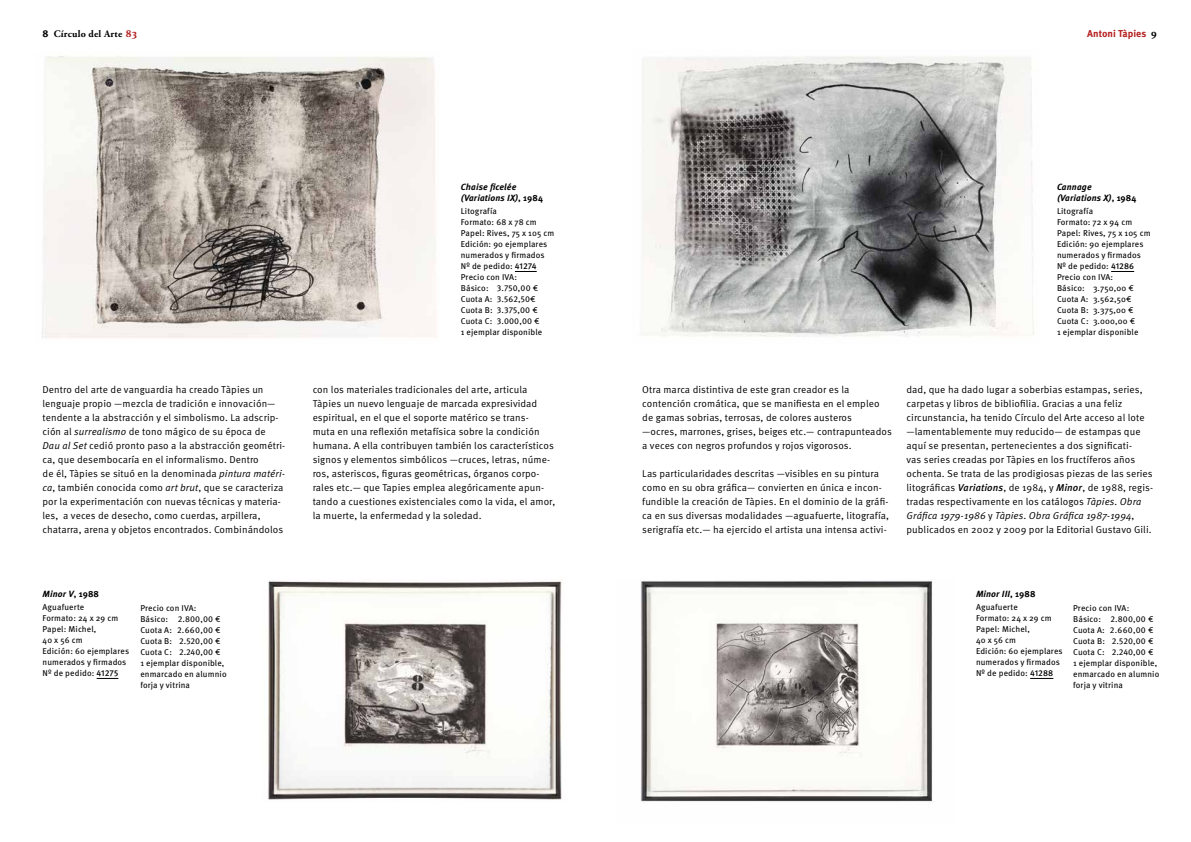
<style>
.page{position:relative;width:1191px;height:842px;background:#fff}
.page>*{position:absolute;margin:0;border:0;box-sizing:border-box;transform-origin:0 0}
.t1{font:10px/14px "Meta Pro";letter-spacing:.01em;color:#000}
.t2{font:700 10px "Adobe Garamond Pro";letter-spacing:.02em;color:#000}
.t3{font:700 10px "Meta Pro";color:#b51f1f}
.t4{font:italic 700 9px/11px "Meta Pro";letter-spacing:.015em;color:#000}
.t5{font:8.5px/11px "Meta Pro";letter-spacing:.015em;color:#000}
.s1{font-family:"Meta Pro"}
.s2{font-family:"Meta Serif Sc";color:#b51f1f}
.s3{font-family:"Meta Serif Sc";color:#000}
.s4{font-style:normal}
.s5{font-weight:500}
.s6{font-style:italic}
.s7{font-weight:500;font-style:italic}
</style>
<div class="page">
<img style="left:643px;top:56px;width:392px;height:281px">
<img style="left:640px;top:580px;width:293px;height:222px">
<svg style="left:1111px;top:271px;width:23px;height:1px"></svg>
<svg style="left:1030px;top:678px;width:23px;height:1px"></svg>
<img style="left:42px;top:56px;width:394px;height:282px">
<img style="left:268px;top:580px;width:294px;height:220px">
<svg style="left:515px;top:271px;width:22px;height:1px"></svg>
<svg style="left:97px;top:678px;width:21px;height:1px"></svg>
<p class="t2" style="left:43px;top:28px;width:96px"><span class="s1">8</span> Círculo del Arte <span class="s2">83</span></p>
<p class="t3" style="left:1087px;top:27px;width:71px">Antoni Tàpies <span class="s3">9</span></p>
<p class="t4" style="left:461px;top:181px;width:84px">Chaise ficelée (Variations IX)<span class="s4">, 1984</span></p>
<p class="t5" style="left:461px;top:206px;width:95px">Litografía<br>Formato: 68 x 78 cm<br>Papel: Rives, 75 x 105 cm<br>Edición: 90 ejemplares numerados y firmados<br>Nº de pedido: <span class="s5">41274<br></span>Precio con IVA:<br>Básico: 3.750,00 €<br>Cuota A: 3.562,50€<br>Cuota B: 3.375,00 €<br>Cuota C: 3.000,00 €<br>1 ejemplar disponible</p>
<p class="t1" style="left:43px;top:383px;width:244px">Dentro del arte de vanguardia ha creado Tàpies un lenguaje propio —mezcla de tradición e innovación— tendente a la abstracción y el simbolismo. La adscrip&shy;ción al <span class="s6">surrealismo</span> de tono mágico de su época de <span class="s6">Dau al Set</span> cedió pronto paso a la abstracción geométri&shy;ca, que desembocaría en el informalismo. Dentro<br>de él, Tàpies se situó en la denominada <span class="s6">pintura matéri&shy;ca</span>, también conocida como <span class="s6">art brut</span>, que se caracteriza por la experimentación con nuevas técnicas y materia&shy;les, a veces de desecho, como cuerdas, arpillera, chatarra, arena y objetos encontrados. Combinándolos</p>
<p class="t1" style="left:313px;top:383px;width:244px">con los materiales tradicionales del arte, articula Tàpies un nuevo lenguaje de marcada expresividad espiritual, en el que el soporte matérico se trans-<br>muta en una reflexión metafísica sobre la condición humana. A ella contribuyen también los característicos signos y elementos simbólicos —cruces, letras, núme&shy;ros, asteriscos, figuras geométricas, órganos corpo&shy;rales etc.— que Tapies emplea alegóricamente apun&shy;tando a cuestiones existenciales como la vida, el amor, la muerte, la enfermedad y la soledad.</p>
<p class="t4" style="left:43px;top:588px;width:58px">Minor V<span class="s4">, 1988</span></p>
<p class="t5" style="left:43px;top:602px;width:88px">Aguafuerte<br>Formato: 24 x 29 cm<br>Papel: Michel,<br>40 x 56 cm<br>Edición: 60 ejemplares numerados y firmados<br>Nº de pedido: <span class="s5">41275</span></p>
<p class="t5" style="left:140px;top:603px;width:88px">Precio con IVA:<br>Básico: 2.800,00 €<br>Cuota A: 2.660,00 €<br>Cuota B: 2.520,00 €<br>Cuota C: 2.240,00 €<br>1 ejemplar disponible, enmarcado en alumnio forja y vitrina</p>
<p class="t4" style="left:1057px;top:181px;width:81px">Cannage (Variations X)<span class="s4">, 1984</span></p>
<p class="t5" style="left:1057px;top:206px;width:95px">Litografía<br>Formato: 72 x 94 cm<br>Papel: Rives, 75 x 105 cm<br>Edición: 90 ejemplares numerados y firmados<br>Nº de pedido: <span class="s5">41286<br></span>Precio con IVA:<br>Básico: 3.750,00 €<br>Cuota A: 3.562,50€<br>Cuota B: 3.375,00 €<br>Cuota C: 3.000,00 €<br>1 ejemplar disponible</p>
<p class="t1" style="left:642px;top:383px;width:251px">Otra marca distintiva de este gran creador es la contención cromática, que se manifiesta en el empleo de gamas sobrias, terrosas, de colores austeros<br>—ocres, marrones, grises, beiges etc.— contrapunteados a veces con negros profundos y rojos vigorosos.</p>
<p class="t1" style="left:642px;top:467px;width:248px">Las particularidades descritas —visibles en su pintura como en su obra gráfica— convierten en única e incon&shy;fundible la creación de Tàpies. En el dominio de la gráfi&shy;ca en sus diversas modalidades —aguafuerte, litografía, serigrafía etc.— ha ejercido el artista una intensa activi-</p>
<p class="t1" style="left:906px;top:383px;width:248px">dad, que ha dado lugar a soberbias estampas, series, carpetas y libros de bibliofilia. Gracias a una feliz circunstancia, ha tenido Círculo del Arte acceso al lote —lamentablemente muy reducido— de estampas que aquí se presentan, pertenecientes a dos significati-<br>vas series creadas por Tàpies en los fructíferos años ochenta. Se trata de las prodigiosas piezas de las series litográficas <span class="s7">Variations</span>, de 1984, y <span class="s7">Minor</span>, de 1988, regis&shy;tradas respectivamente en los catálogos <span class="s6">Tàpies. Obra Gráfica 1979-1986</span> y <span class="s6">Tàpies</span>. <span class="s6">Obra Gráfica 1987-1994</span>, publicados en 2002 y 2009 por la Editorial Gustavo Gili.</p>
<p class="t4" style="left:976px;top:588px;width:61px">Minor III<span class="s4">, 1988</span></p>
<p class="t5" style="left:976px;top:602px;width:88px">Aguafuerte<br>Formato: 24 x 29 cm<br>Papel: Michel,<br>40 x 56 cm<br>Edición: 60 ejemplares numerados y firmados<br>Nº de pedido: <span class="s5">41288</span></p>
<p class="t5" style="left:1073px;top:603px;width:88px">Precio con IVA:<br>Básico: 2.800,00 €<br>Cuota A: 2.660,00 €<br>Cuota B: 2.520,00 €<br>Cuota C: 2.240,00 €<br>1 ejemplar disponible, enmarcado en alumnio forja y vitrina</p>
</div>
